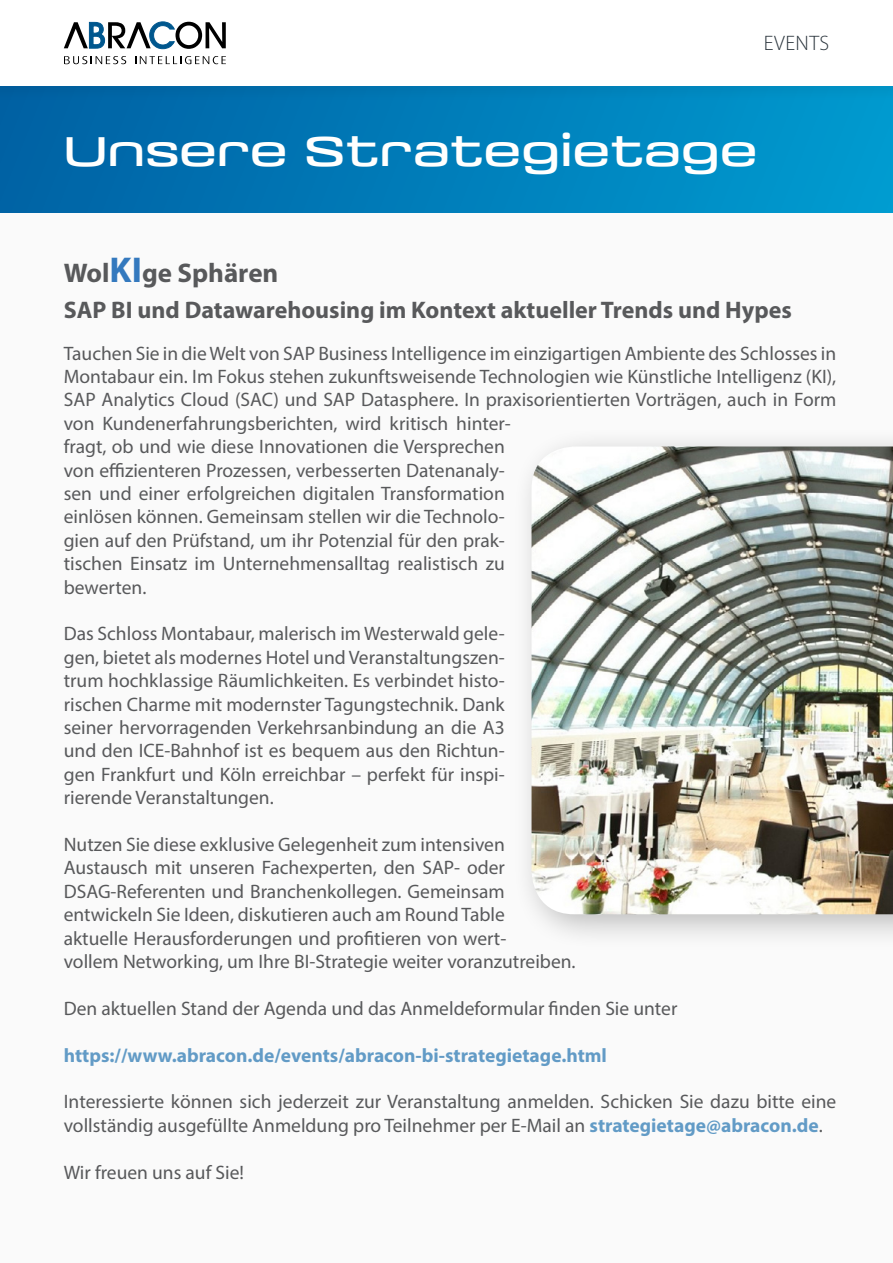
<style>
.page{position:relative;width:893px;height:1263px;background:#fafafa}
.page>*{position:absolute;margin:0;border:0;box-sizing:border-box;transform-origin:0 0}
.t1{font:expanded 42px "Saturn";color:#fffffe}
.t2{font:700 27px "Myriad Pro";color:#58595b}
.t3{font:700 24px "Myriad Pro";color:#58595b}
.t4{font:300 21px "Myriad Pro";letter-spacing:.02em;color:#2a343c}
.t5{font:19.5px/23.4px "Myriad Pro";color:#58595b}
.t6{font:700 19.5px "Myriad Pro";color:#629bc6}
.s1{font-size:36px;color:#3479be}
.s2{font-weight:700;color:#629bc6}
</style>
<div class="page">
<div style="left:0;top:85px;width:893px;height:128px;background:linear-gradient(to right,#0061a3,#009bd0)"></div>
<div style="left:0;top:0;width:893px;height:103px;background:#000;opacity:.05"></div>
<div style="left:0;top:0;width:893px;height:85px;background:#fff"></div>
<svg style="left:64px;top:56px;width:62px;height:8px"></svg>
<svg style="left:135px;top:56px;width:91px;height:8px"></svg>
<svg style="left:64px;top:22px;width:162px;height:27px"></svg>
<div style="left:512px;top:427px;width:381px;height:524px;background:#000;opacity:.25"></div>
<img style="left:531px;top:446px;width:362px;height:468px">
<p class="t4" style="left:764px;top:32px;width:67px">EVENTS</p>
<h1 class="t1" style="left:64px;top:125px;width:695px">Unsere Strategietage</h1>
<h2 class="t2" style="left:64px;top:255px;width:216px">Wol<span class="s1">KI</span>ge Sphären</h2>
<p class="t3" style="left:64px;top:294px;width:730px">SAP BI und Datawarehousing im Kontext aktueller Trends und Hypes</p>
<p class="t5" style="left:64px;top:341px;width:774px">Tauchen Sie in die Welt von SAP Business Intelligence im einzigartigen Ambiente des Schlosses in Montabaur ein. Im Fokus stehen zukunftsweisende Technologien wie Künstliche Intelligenz (KI), SAP Analytics Cloud (SAC) und SAP Datasphere. In praxisorientierten Vorträgen, auch in Form von Kundenerfahrungsberichten, wird kritisch hinter-<br>fragt, ob und wie diese Innovationen die Versprechen<br>von effizienteren Prozessen, verbesserten Datenanaly-<br>sen und einer erfolgreichen digitalen Transformation<br>einlösen können. Gemeinsam stellen wir die Technolo-<br>gien auf den Prüfstand, um ihr Potenzial für den prak-<br>tischen Einsatz im Unternehmensalltag realistisch zu<br>bewerten.</p>
<p class="t5" style="left:64px;top:622px;width:443px;text-align:justify">Das Schloss Montabaur, malerisch im Westerwald gele&shy;gen, bietet als modernes Hotel und Veranstaltungszen&shy;trum hochklassige Räumlichkeiten. Es verbindet histo&shy;rischen Charme mit modernster Tagungstechnik. Dank seiner hervorragenden Verkehrsanbindung an die A3 und den ICE-Bahnhof ist es bequem aus den Richtun&shy;gen Frankfurt und Köln erreichbar – perfekt für inspi&shy;rierende Veranstaltungen.</p>
<p class="t5" style="left:64px;top:832px;width:513px">Nutzen Sie diese exklusive Gelegenheit zum intensiven Austausch mit unseren Fachexperten, den SAP- oder DSAG-Referenten und Branchenkollegen. Gemeinsam entwickeln Sie Ideen, diskutieren auch am Round Table<br>aktuelle Herausforderungen und profitieren von wert-<br>vollem Networking, um Ihre BI-Strategie weiter voranzutreiben.</p>
<p class="t5" style="left:64px;top:996px;width:615px">Den aktuellen Stand der Agenda und das Anmeldeformular finden Sie unter</p>
<p class="t6" style="left:64px;top:1042px;width:545px">https://www.abracon.de/events/abracon-bi-strategietage.html</p>
<p class="t5" style="left:64px;top:1090px;width:774px">Interessierte können sich jederzeit zur Veranstaltung anmelden. Schicken Sie dazu bitte eine vollständig ausgefüllte Anmeldung pro Teilnehmer per E-Mail an <span class="s2">strategietage@abracon.de</span>.</p>
<p class="t5" style="left:64px;top:1160px;width:182px">Wir freuen uns auf Sie!</p>
</div>
